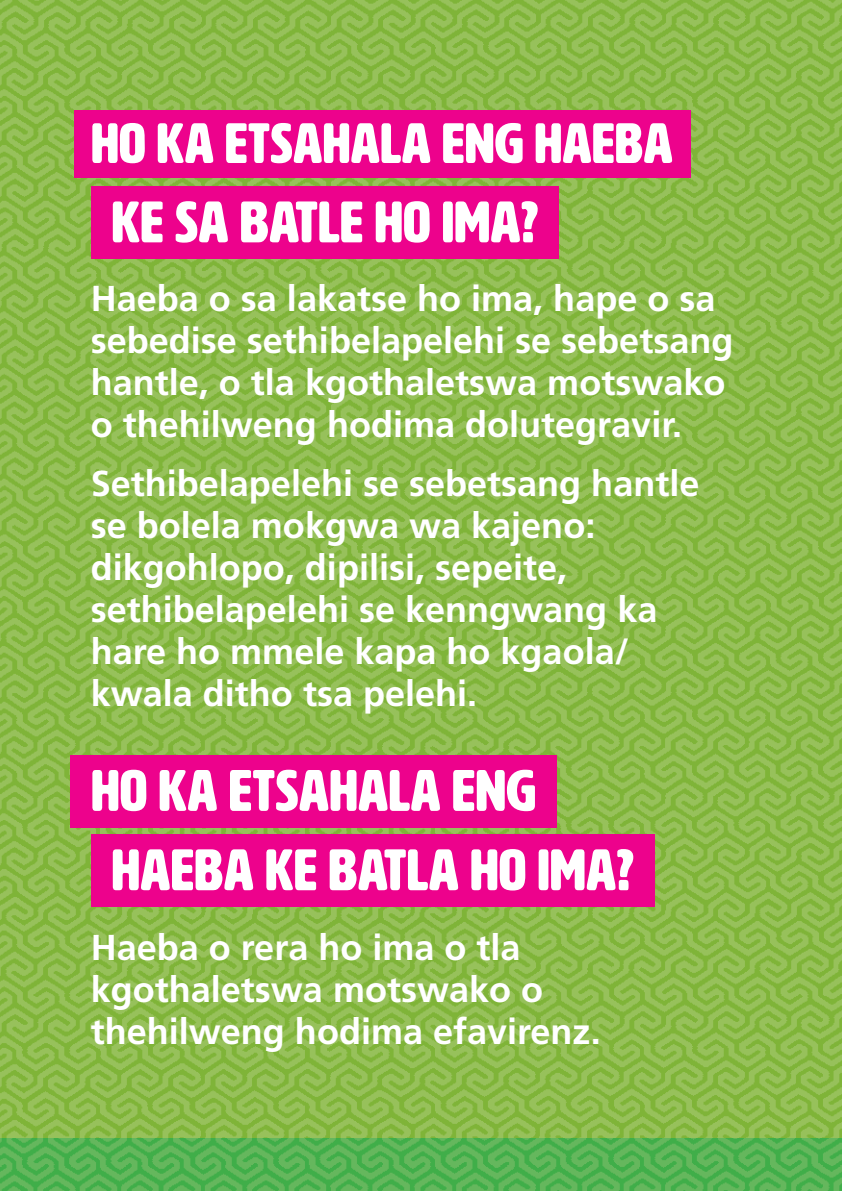
<style>
.page{position:relative;width:842px;height:1191px;background:#fff}
.page>*{position:absolute;margin:0;border:0;box-sizing:border-box;transform-origin:0 0}
.header_1{font:57.6px "HWT Artz";letter-spacing:.01em;color:#fff}
.header_1-2{font:56px "HWT Artz";letter-spacing:.01em;color:#fff}
.body{font:700 36px/42px "Frutiger LT Std";color:#fff}
</style>
<div class="page">
<img style="left:0;top:0;width:841px;height:1138px">
<img style="left:0;top:1138px;width:841px;height:53px">
<div style="left:74px;top:110px;width:616px;height:68px;background:#ed028c"></div>
<div style="left:91px;top:186px;width:467px;height:73px;background:#ed028c"></div>
<div style="left:70px;top:754px;width:486px;height:73px;background:#ed028c"></div>
<div style="left:91px;top:834px;width:563px;height:73px;background:#ed028c"></div>
<p class="header_1-2" style="left:91px;top:114px;width:582px">HO KA ETSAHALA ENG HAEBA</p>
<p class="header_1" style="left:112px;top:192px;width:428px">KE SA BATLE HO IMA?</p>
<p class="body" style="left:91px;top:277px;width:644px">Haeba o sa lakatse ho ima, hape o sa sebedise sethibelapelehi se sebetsang hantle, o tla kgothaletswa motswako o thehilweng hodima dolutegravir.</p>
<p class="body" style="left:91px;top:462px;width:610px">Sethibelapelehi se sebetsang hantle se bolela mokgwa wa kajeno: dikgohlopo, dipilisi, sepeite, sethibelapelehi se kenngwang ka hare ho mmele kapa ho kgaola/ kwala ditho tsa pelehi.</p>
<p class="header_1" style="left:91px;top:760px;width:446px">HO KA ETSAHALA ENG</p>
<p class="header_1" style="left:112px;top:839px;width:523px">HAEBA KE BATLA HO IMA?</p>
<p class="body" style="left:91px;top:927px;width:511px">Haeba o rera ho ima o tla kgothaletswa motswako o thehilweng hodima efavirenz.</p>
</div>
